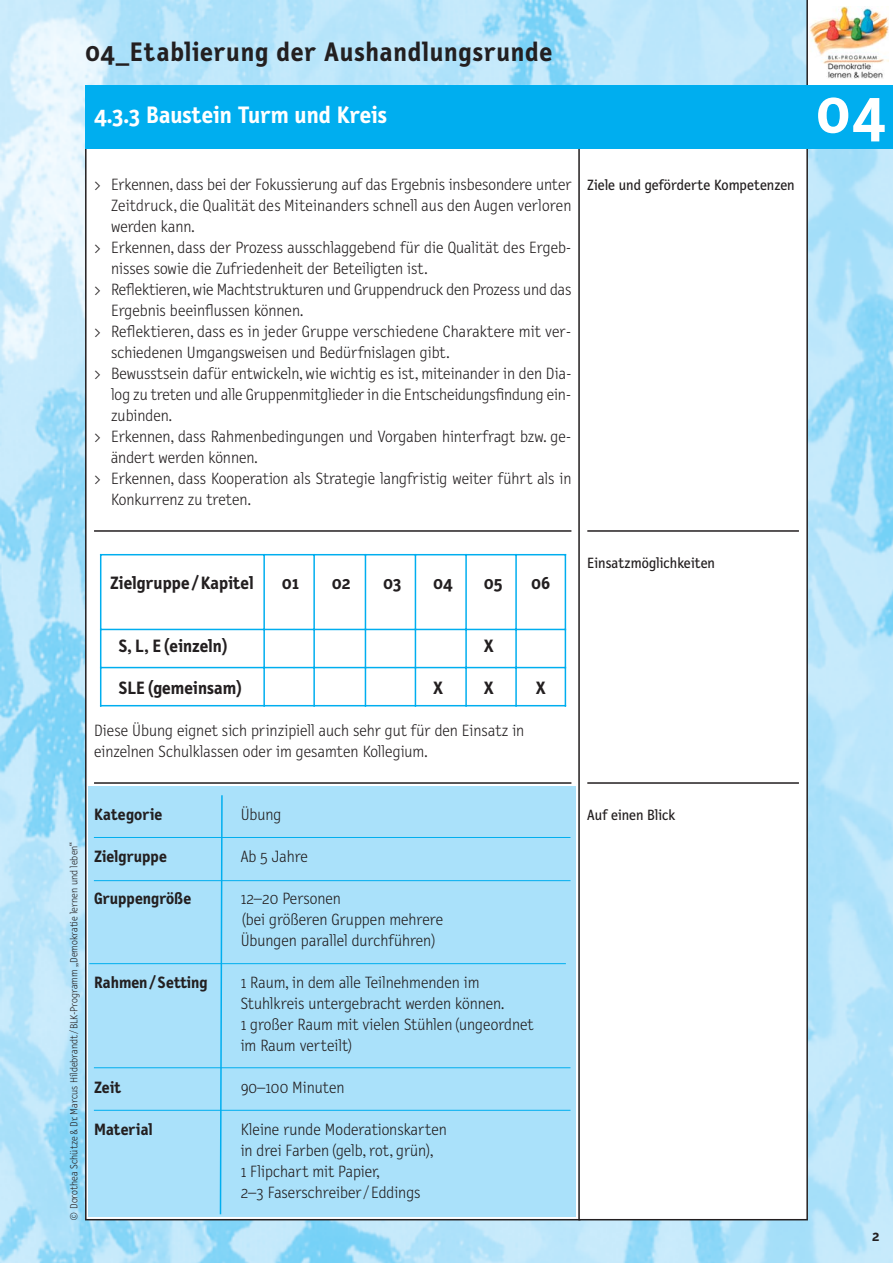
<style>
.page{position:relative;width:893px;height:1263px;background:#fff}
.page>*{position:absolute;margin:0;border:0;box-sizing:border-box;transform-origin:0 0}
.t1{font:700 63px "Letter Gothic Text";color:#fff}
.t2{font:700 27px "Letter Gothic Text";letter-spacing:.03em;color:#231f20}
.t3{font:700 24px "Letter Gothic Text";color:#fff}
.t4{font:700 18px "Letter Gothic Text";color:#231f20}
.t5{font:300 16.5px/21px "Letter Gothic Text";color:#231f20}
.t6{font:700 16.5px "Letter Gothic Text";color:#231f20}
.t7{font:15px "Letter Gothic Text";color:#231f20}
.t8{font:700 15px "Letter Gothic Text";color:#231f20}
.t9{font:300 10.5px "Letter Gothic Text";color:#231f20}
</style>
<div class="page">
<img style="left:0;top:0;width:893px;height:1263px">
<div style="left:808px;top:0;width:85px;height:85px;background:#fff"></div>
<img style="left:809px;top:6px;width:80px;height:73px">
<hr style="left:806px;top:0;width:2px;height:111px;background:#231f20">
<div style="left:86px;top:141px;width:494px;height:1079px;background:#fff"></div>
<div style="left:579px;top:141px;width:228px;height:1079px;background:#fff"></div>
<div style="left:578px;top:140px;width:230px;height:1080px;border:2px solid #231f20"></div>
<div style="left:85px;top:85px;width:724px;height:64px;background:#00aeef"></div>
<div style="left:808px;top:85px;width:85px;height:64px;background:#00aeef"></div>
<hr style="left:587px;top:530px;width:212px;height:2px;background:#231f20">
<hr style="left:587px;top:782px;width:212px;height:2px;background:#231f20">
<div style="left:89px;top:786px;width:487px;height:430px;background:#aae1fa"></div>
<hr style="left:94px;top:530px;width:477px;height:2px;background:#231f20">
<hr style="left:94px;top:782px;width:477px;height:2px;background:#231f20">
<hr style="left:94px;top:837px;width:476px;height:1px;background:#00aeef">
<hr style="left:94px;top:880px;width:476px;height:1px;background:#00aeef">
<hr style="left:89px;top:963px;width:477px;height:1px;background:#00aeef">
<hr style="left:94px;top:1110px;width:476px;height:1px;background:#00aeef">
<svg style="left:219px;top:795px;width:4px;height:420px"></svg>
<hr style="left:94px;top:1067px;width:476px;height:1px;background:#00aeef">
<hr style="left:100px;top:554px;width:1px;height:152px;background:#00aeef">
<hr style="left:263px;top:554px;width:2px;height:152px;background:#00aeef">
<hr style="left:313px;top:554px;width:2px;height:152px;background:#00aeef">
<hr style="left:365px;top:554px;width:1px;height:152px;background:#00aeef">
<hr style="left:415px;top:554px;width:1px;height:152px;background:#00aeef">
<hr style="left:465px;top:554px;width:2px;height:152px;background:#00aeef">
<hr style="left:515px;top:554px;width:2px;height:152px;background:#00aeef">
<hr style="left:565px;top:554px;width:1px;height:152px;background:#00aeef">
<hr style="left:100px;top:554px;width:466px;height:1px;background:#00aeef">
<hr style="left:100px;top:629px;width:466px;height:1px;background:#00aeef">
<hr style="left:100px;top:667px;width:466px;height:1px;background:#00aeef">
<hr style="left:100px;top:705px;width:466px;height:1px;background:#00aeef">
<h2 class="t2" style="left:85px;top:42px;width:469px">04_Etablierung der Aushandlungsrunde</h2>
<h3 class="t3" style="left:94px;top:106px;width:295px">4.3.3 Baustein Turm und Kreis</h3>
<h1 class="t1" style="left:816px;top:88px;width:71px">04</h1>
<p class="t5" style="left:94px;top:175px;width:479px">&gt; Erkennen, dass bei der Fokussierung auf das Ergebnis insbesondere unter</p>
<p class="t5" style="left:111px;top:196px;width:462px">Zeitdruck, die Qualität des Miteinanders schnell aus den Augen verloren</p>
<p class="t5" style="left:111px;top:217px;width:85px">werden kann.</p>
<p class="t5" style="left:94px;top:238px;width:479px">&gt; Erkennen, dass der Prozess ausschlaggebend für die Qualität des Ergeb -</p>
<p class="t5" style="left:111px;top:259px;width:318px">nisses sowie die Zufriedenheit der Beteiligten ist.</p>
<p class="t5" style="left:94px;top:280px;width:479px">&gt; Reflektieren, wie Machtstrukturen und Gruppendruck den Prozess und das</p>
<p class="t5" style="left:111px;top:301px;width:194px">Ergebnis beeinflussen können.</p>
<p class="t5" style="left:94px;top:322px;width:479px">&gt; Reflektieren, dass es in jeder Gruppe verschiedene Charaktere mit ver-</p>
<p class="t5" style="left:111px;top:343px;width:340px">schiedenen Umgangsweisen und Bedürfnislagen gibt.</p>
<p class="t5" style="left:94px;top:364px;width:479px">&gt; Bewusstsein dafür entwickeln, wie wichtig es ist, miteinander in den Dia -</p>
<p class="t5" style="left:111px;top:385px;width:462px">log zu treten und alle Gruppenmitglieder in die Entscheidungsfindung ein -</p>
<p class="t5" style="left:111px;top:406px;width:62px">zubinden.</p>
<p class="t5" style="left:94px;top:427px;width:479px">&gt; Erkennen, dass Rahmenbedingungen und Vorgaben hinterfragt bzw. ge -</p>
<p class="t5" style="left:111px;top:448px;width:148px">ändert werden können.</p>
<p class="t5" style="left:94px;top:469px;width:479px">&gt; Erkennen, dass Kooperation als Strategie langfristig weiter führt als in</p>
<p class="t5" style="left:111px;top:490px;width:141px">Konkurrenz zu treten.</p>
<p class="t7" style="left:587px;top:179px;width:209px">Ziele und geförderte Kompetenzen</p>
<p class="t4" style="left:110px;top:576px;width:145px">Zielgruppe / Kapitel</p>
<p class="t4" style="left:282px;top:576px;width:18px">01</p>
<p class="t4" style="left:332px;top:576px;width:20px">02</p>
<p class="t4" style="left:383px;top:576px;width:20px">03</p>
<p class="t4" style="left:433px;top:576px;width:21px">04</p>
<p class="t4" style="left:484px;top:576px;width:20px">05</p>
<p class="t4" style="left:531px;top:576px;width:21px">06</p>
<p class="t4" style="left:118px;top:639px;width:112px">S, L, E (einzeln)</p>
<p class="t4" style="left:484px;top:639px;width:11px">X</p>
<p class="t4" style="left:118px;top:681px;width:126px">SLE (gemeinsam)</p>
<p class="t4" style="left:433px;top:681px;width:11px">X</p>
<p class="t4" style="left:484px;top:681px;width:11px">X</p>
<p class="t4" style="left:536px;top:681px;width:11px">X</p>
<p class="t5" style="left:94px;top:721px;width:432px">Diese Übung eignet sich prinzipiell auch sehr gut für den Einsatz in einzelnen Schulklassen oder im gesamten Kollegium.</p>
<p class="t9" style="left:70px;top:1221px;width:381px;rotate:-90deg">© Dorothea Schütze &amp; Dr. Marcus Hildebrandt / BLK-Programm „Demokratie lernen und leben“</p>
<p class="t6" style="left:94px;top:808px;width:70px">Kategorie</p>
<p class="t6" style="left:94px;top:850px;width:74px">Zielgruppe</p>
<p class="t6" style="left:94px;top:892px;width:99px">Gruppengröße</p>
<p class="t6" style="left:94px;top:976px;width:115px">Rahmen / Setting</p>
<p class="t6" style="left:94px;top:1081px;width:29px">Zeit</p>
<p class="t6" style="left:94px;top:1123px;width:60px">Material</p>
<p class="t5" style="left:241px;top:805px;width:42px">Übung</p>
<p class="t5" style="left:241px;top:847px;width:69px">Ab 5 Jahre</p>
<p class="t5" style="left:241px;top:889px;width:204px">12–20 Personen<br>(bei größeren Gruppen mehrere<br>Übungen parallel durchführen)</p>
<p class="t5" style="left:241px;top:973px;width:294px">1 Raum, in dem alle Teilnehmenden im Stuhlkreis untergebracht werden können.<br>1 großer Raum mit vielen Stühlen (ungeordnet im Raum verteilt)</p>
<p class="t5" style="left:241px;top:1078px;width:105px">90–100 Minuten</p>
<p class="t5" style="left:241px;top:1120px;width:208px">Kleine runde Moderationskarten in drei Farben (gelb, rot, grün),<br>1 Flipchart mit Papier,<br>2–3 Faserschreiber / Eddings</p>
<p class="t7" style="left:587px;top:557px;width:129px">Einsatzmöglichkeiten</p>
<p class="t7" style="left:587px;top:809px;width:90px">Auf einen Blick</p>
<p class="t8" style="left:872px;top:1230px;width:9px">2</p>
</div>
